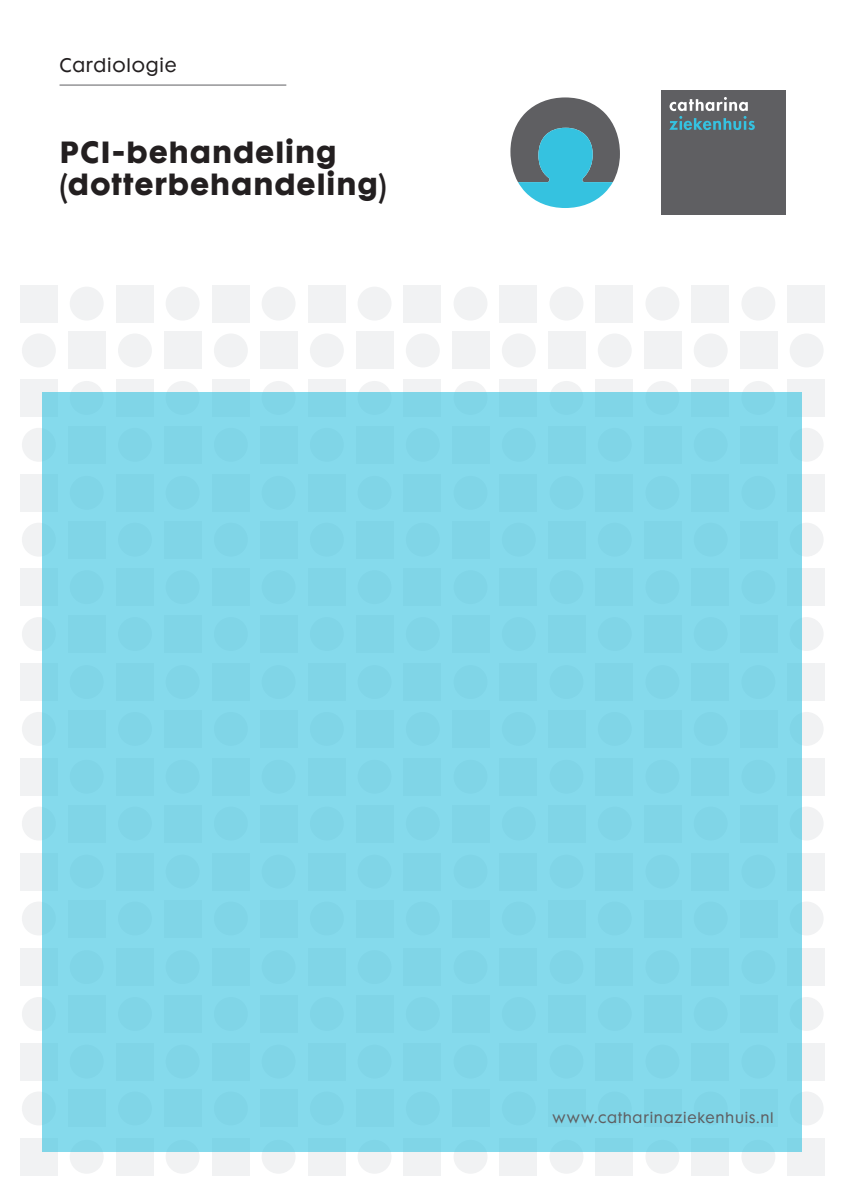
<style>
.page{position:relative;width:842px;height:1191px;background:#fff}
.page>*{position:absolute;margin:0;border:0;box-sizing:border-box;transform-origin:0 0}
.t1{font:700 28px/32px "Cg Futura Maxi";letter-spacing:.035em;color:#231f20}
.t2{font:18px "Cg Futura Maxi";letter-spacing:.045em;color:#231f20}
.t3{font:14px "Cg Futura Maxi";letter-spacing:.055em;color:#5f5f62}
</style>
<div class="page">
<div style="left:70px;top:287px;width:34px;height:33px;background:#f1f2f3;border-radius:50%"></div>
<div style="left:116px;top:285px;width:37px;height:37px;background:#f1f2f3"></div>
<div style="left:166px;top:287px;width:34px;height:33px;background:#f1f2f3;border-radius:50%"></div>
<div style="left:212px;top:285px;width:37px;height:37px;background:#f1f2f3"></div>
<div style="left:262px;top:287px;width:34px;height:33px;background:#f1f2f3;border-radius:50%"></div>
<div style="left:308px;top:285px;width:37px;height:37px;background:#f1f2f3"></div>
<div style="left:358px;top:287px;width:33px;height:33px;background:#f1f2f3;border-radius:50%"></div>
<div style="left:404px;top:285px;width:37px;height:37px;background:#f1f2f3"></div>
<div style="left:454px;top:287px;width:33px;height:33px;background:#f1f2f3;border-radius:50%"></div>
<div style="left:500px;top:285px;width:37px;height:37px;background:#f1f2f3"></div>
<div style="left:549px;top:287px;width:34px;height:33px;background:#f1f2f3;border-radius:50%"></div>
<div style="left:596px;top:285px;width:37px;height:37px;background:#f1f2f3"></div>
<div style="left:645px;top:287px;width:34px;height:33px;background:#f1f2f3;border-radius:50%"></div>
<div style="left:692px;top:285px;width:37px;height:37px;background:#f1f2f3"></div>
<div style="left:741px;top:287px;width:34px;height:33px;background:#f1f2f3;border-radius:50%"></div>
<div style="left:788px;top:285px;width:37px;height:37px;background:#f1f2f3"></div>
<div style="left:20px;top:285px;width:37px;height:37px;background:#f1f2f3"></div>
<div style="left:118px;top:333px;width:34px;height:34px;background:#f1f2f3;border-radius:50%"></div>
<div style="left:164px;top:332px;width:38px;height:37px;background:#f1f2f3"></div>
<div style="left:214px;top:333px;width:34px;height:34px;background:#f1f2f3;border-radius:50%"></div>
<div style="left:260px;top:332px;width:37px;height:37px;background:#f1f2f3"></div>
<div style="left:310px;top:333px;width:34px;height:34px;background:#f1f2f3;border-radius:50%"></div>
<div style="left:356px;top:332px;width:37px;height:37px;background:#f1f2f3"></div>
<div style="left:406px;top:333px;width:34px;height:34px;background:#f1f2f3;border-radius:50%"></div>
<div style="left:452px;top:332px;width:37px;height:37px;background:#f1f2f3"></div>
<div style="left:502px;top:333px;width:34px;height:34px;background:#f1f2f3;border-radius:50%"></div>
<div style="left:548px;top:332px;width:37px;height:37px;background:#f1f2f3"></div>
<div style="left:598px;top:333px;width:34px;height:34px;background:#f1f2f3;border-radius:50%"></div>
<div style="left:644px;top:332px;width:37px;height:37px;background:#f1f2f3"></div>
<div style="left:694px;top:333px;width:34px;height:34px;background:#f1f2f3;border-radius:50%"></div>
<div style="left:740px;top:332px;width:37px;height:37px;background:#f1f2f3"></div>
<div style="left:790px;top:333px;width:34px;height:34px;background:#f1f2f3;border-radius:50%"></div>
<div style="left:22px;top:333px;width:34px;height:34px;background:#f1f2f3;border-radius:50%"></div>
<div style="left:68px;top:332px;width:37px;height:37px;background:#f1f2f3"></div>
<div style="left:70px;top:381px;width:34px;height:34px;background:#f1f2f3;border-radius:50%"></div>
<div style="left:116px;top:379px;width:37px;height:37px;background:#f1f2f3"></div>
<div style="left:166px;top:381px;width:34px;height:34px;background:#f1f2f3;border-radius:50%"></div>
<div style="left:212px;top:379px;width:37px;height:37px;background:#f1f2f3"></div>
<div style="left:262px;top:381px;width:34px;height:34px;background:#f1f2f3;border-radius:50%"></div>
<div style="left:308px;top:379px;width:37px;height:37px;background:#f1f2f3"></div>
<div style="left:358px;top:381px;width:33px;height:34px;background:#f1f2f3;border-radius:50%"></div>
<div style="left:404px;top:379px;width:37px;height:37px;background:#f1f2f3"></div>
<div style="left:454px;top:381px;width:33px;height:34px;background:#f1f2f3;border-radius:50%"></div>
<div style="left:500px;top:379px;width:37px;height:37px;background:#f1f2f3"></div>
<div style="left:549px;top:381px;width:34px;height:34px;background:#f1f2f3;border-radius:50%"></div>
<div style="left:596px;top:379px;width:37px;height:37px;background:#f1f2f3"></div>
<div style="left:645px;top:381px;width:34px;height:34px;background:#f1f2f3;border-radius:50%"></div>
<div style="left:692px;top:379px;width:37px;height:37px;background:#f1f2f3"></div>
<div style="left:741px;top:381px;width:34px;height:34px;background:#f1f2f3;border-radius:50%"></div>
<div style="left:788px;top:379px;width:37px;height:37px;background:#f1f2f3"></div>
<div style="left:20px;top:379px;width:37px;height:37px;background:#f1f2f3"></div>
<div style="left:790px;top:428px;width:34px;height:34px;background:#f1f2f3;border-radius:50%"></div>
<div style="left:22px;top:428px;width:34px;height:34px;background:#f1f2f3;border-radius:50%"></div>
<div style="left:788px;top:474px;width:37px;height:37px;background:#f1f2f3"></div>
<div style="left:20px;top:474px;width:37px;height:37px;background:#f1f2f3"></div>
<div style="left:790px;top:523px;width:34px;height:33px;background:#f1f2f3;border-radius:50%"></div>
<div style="left:22px;top:523px;width:34px;height:33px;background:#f1f2f3;border-radius:50%"></div>
<div style="left:788px;top:568px;width:37px;height:38px;background:#f1f2f3"></div>
<div style="left:20px;top:568px;width:37px;height:38px;background:#f1f2f3"></div>
<div style="left:790px;top:617px;width:34px;height:34px;background:#f1f2f3;border-radius:50%"></div>
<div style="left:22px;top:617px;width:34px;height:34px;background:#f1f2f3;border-radius:50%"></div>
<div style="left:788px;top:663px;width:37px;height:37px;background:#f1f2f3"></div>
<div style="left:20px;top:663px;width:37px;height:37px;background:#f1f2f3"></div>
<div style="left:790px;top:712px;width:34px;height:34px;background:#f1f2f3;border-radius:50%"></div>
<div style="left:22px;top:712px;width:34px;height:34px;background:#f1f2f3;border-radius:50%"></div>
<div style="left:788px;top:758px;width:37px;height:37px;background:#f1f2f3"></div>
<div style="left:20px;top:758px;width:37px;height:37px;background:#f1f2f3"></div>
<div style="left:790px;top:806px;width:34px;height:34px;background:#f1f2f3;border-radius:50%"></div>
<div style="left:22px;top:806px;width:34px;height:34px;background:#f1f2f3;border-radius:50%"></div>
<div style="left:788px;top:853px;width:37px;height:37px;background:#f1f2f3"></div>
<div style="left:20px;top:853px;width:37px;height:37px;background:#f1f2f3"></div>
<div style="left:790px;top:901px;width:34px;height:34px;background:#f1f2f3;border-radius:50%"></div>
<div style="left:22px;top:901px;width:34px;height:34px;background:#f1f2f3;border-radius:50%"></div>
<div style="left:788px;top:948px;width:37px;height:37px;background:#f1f2f3"></div>
<div style="left:20px;top:948px;width:37px;height:37px;background:#f1f2f3"></div>
<div style="left:790px;top:997px;width:34px;height:34px;background:#f1f2f3;border-radius:50%"></div>
<div style="left:22px;top:997px;width:34px;height:34px;background:#f1f2f3;border-radius:50%"></div>
<div style="left:788px;top:1043px;width:37px;height:37px;background:#f1f2f3"></div>
<div style="left:20px;top:1043px;width:37px;height:37px;background:#f1f2f3"></div>
<div style="left:790px;top:1091px;width:34px;height:34px;background:#f1f2f3;border-radius:50%"></div>
<div style="left:22px;top:1091px;width:34px;height:34px;background:#f1f2f3;border-radius:50%"></div>
<div style="left:70px;top:1139px;width:34px;height:34px;background:#f1f2f3;border-radius:50%"></div>
<div style="left:116px;top:1138px;width:37px;height:37px;background:#f1f2f3"></div>
<div style="left:166px;top:1139px;width:34px;height:34px;background:#f1f2f3;border-radius:50%"></div>
<div style="left:212px;top:1138px;width:37px;height:37px;background:#f1f2f3"></div>
<div style="left:262px;top:1139px;width:34px;height:34px;background:#f1f2f3;border-radius:50%"></div>
<div style="left:308px;top:1138px;width:37px;height:37px;background:#f1f2f3"></div>
<div style="left:358px;top:1139px;width:33px;height:34px;background:#f1f2f3;border-radius:50%"></div>
<div style="left:404px;top:1138px;width:37px;height:37px;background:#f1f2f3"></div>
<div style="left:454px;top:1139px;width:33px;height:34px;background:#f1f2f3;border-radius:50%"></div>
<div style="left:500px;top:1138px;width:37px;height:37px;background:#f1f2f3"></div>
<div style="left:549px;top:1139px;width:34px;height:34px;background:#f1f2f3;border-radius:50%"></div>
<div style="left:596px;top:1138px;width:37px;height:37px;background:#f1f2f3"></div>
<div style="left:645px;top:1139px;width:34px;height:34px;background:#f1f2f3;border-radius:50%"></div>
<div style="left:692px;top:1138px;width:37px;height:37px;background:#f1f2f3"></div>
<div style="left:741px;top:1139px;width:34px;height:34px;background:#f1f2f3;border-radius:50%"></div>
<div style="left:788px;top:1138px;width:37px;height:37px;background:#f1f2f3"></div>
<div style="left:20px;top:1138px;width:37px;height:37px;background:#f1f2f3"></div>
<div style="left:43px;top:392px;width:759px;height:760px;background:#80d5e7"></div>
<hr style="left:60px;top:85px;width:226px;height:1px;background:#5f5f62">
<svg style="left:510px;top:97px;width:110px;height:111px"></svg>
<div style="left:661px;top:90px;width:124px;height:125px;background:#5f5f62"></div>
<svg style="left:669px;top:97px;width:86px;height:33px"></svg>
<p class="t2" style="left:60px;top:54px;width:119px">Cardiologie</p>
<p class="t1" style="left:60px;top:137px;width:328px">PCI-behandeling (dotterbehandeling)</p>
<p class="t3" style="left:552px;top:1109px;width:223px">www.catharinaziekenhuis.nl</p>
</div>
